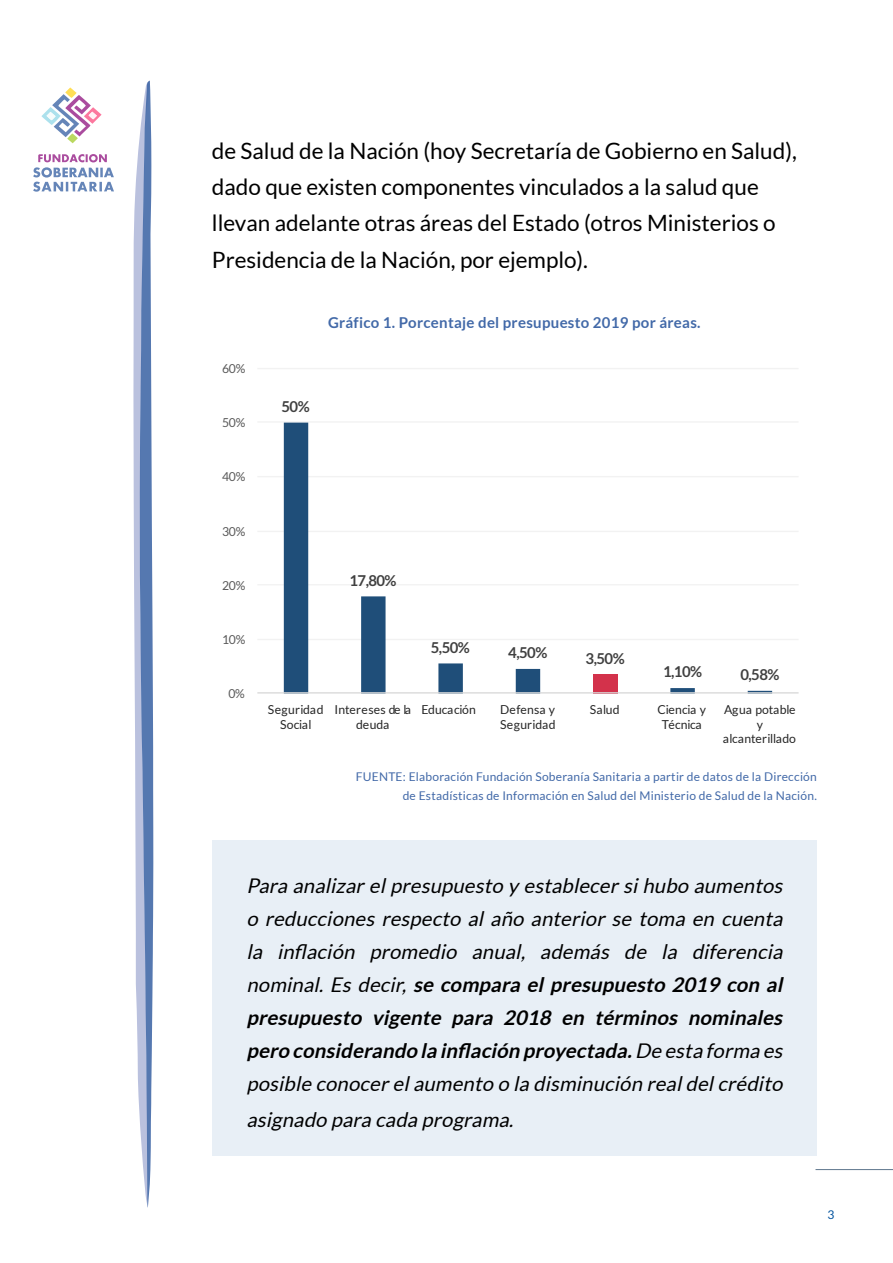
<style>
.page{position:relative;width:893px;height:1263px;background:#fff}
.page>*{position:absolute;margin:0;border:0;box-sizing:border-box;transform-origin:0 0}
.t1{font:22.5px/36px "Lato";color:#000}
.t2{font:italic 20.25px/33px "Lato";color:#000;text-align:justify}
.t3{font:700 15px "Lato";letter-spacing:.02em;color:#4269a8}
.t4{font:700 15px "Lato";letter-spacing:-.035em;color:#404040}
.t5{font:12.3px/15px "Lato";color:#262626;text-align:center}
.t6{font:12.3px/15px "Lato";letter-spacing:.025em;color:#262626;text-align:center}
.t7{font:12.3px "Lato";letter-spacing:-.025em;color:#595959}
.t8{font:12.3px/15px "Lato";letter-spacing:-.02em;color:#262626;text-align:center}
.t9{font:12px/19.5px "Lato";letter-spacing:.02em;color:#4269a8;text-align:right}
.t10{font:12px "Lato";color:#00529d}
.s1{font-weight:700}
</style>
<div class="page">
<svg style="left:33px;top:154px;width:81px;height:38px"></svg>
<svg style="left:41px;top:87px;width:61px;height:56px"></svg>
<svg style="left:133px;top:81px;width:20px;height:1126px"></svg>
<div style="left:212px;top:840px;width:605px;height:315px;background:#e8eff6"></div>
<hr style="left:815px;top:1169px;width:78px;height:1px;background:#5f778e">
<hr style="left:257px;top:639px;width:542px;height:1px;background:#f2f2f2">
<hr style="left:257px;top:584px;width:542px;height:1px;background:#f2f2f2">
<hr style="left:257px;top:531px;width:542px;height:1px;background:#f2f2f2">
<hr style="left:257px;top:476px;width:542px;height:1px;background:#f2f2f2">
<hr style="left:257px;top:421px;width:542px;height:2px;background:#f2f2f2">
<hr style="left:257px;top:368px;width:542px;height:1px;background:#f2f2f2">
<svg style="left:284px;top:423px;width:488px;height:269px"></svg>
<hr style="left:257px;top:692px;width:542px;height:1px;background:#d9d9d9">
<p class="t1" style="left:212px;top:133px;width:586px">de Salud de la Nación (hoy Secretaría de Gobierno en Salud), dado que existen componentes vinculados a la salud que llevan adelante otras áreas del Estado (otros Ministerios o Presidencia de la Nación, por ejemplo).</p>
<p class="t7" style="left:222px;top:362px;width:25px">60%</p>
<p class="t7" style="left:222px;top:416px;width:25px">50%</p>
<p class="t7" style="left:222px;top:470px;width:25px">40%</p>
<p class="t7" style="left:222px;top:524px;width:25px">30%</p>
<p class="t7" style="left:222px;top:578px;width:25px">20%</p>
<p class="t7" style="left:222px;top:633px;width:25px">10%</p>
<p class="t7" style="left:228px;top:687px;width:18px">0%</p>
<p class="t3" style="left:328px;top:313px;width:374px">Gráfico 1. Porcentaje del presupuesto 2019 por áreas.</p>
<p class="t4" style="left:281px;top:398px;width:30px">50%</p>
<p class="t4" style="left:349px;top:572px;width:49px">17,80%</p>
<p class="t4" style="left:431px;top:639px;width:41px">5,50%</p>
<p class="t4" style="left:508px;top:644px;width:41px">4,50%</p>
<p class="t4" style="left:586px;top:650px;width:41px">3,50%</p>
<p class="t4" style="left:663px;top:663px;width:41px">1,10%</p>
<p class="t4" style="left:740px;top:666px;width:41px">0,58%</p>
<p class="t6" style="left:268px;top:702px;width:57px">Seguridad<br>Social</p>
<p class="t5" style="left:334px;top:702px;width:78px">Intereses de la deuda</p>
<p class="t5" style="left:421px;top:702px;width:56px">Educación</p>
<p class="t6" style="left:500px;top:702px;width:57px;text-align:left">Defensa y<br>Seguridad</p>
<p class="t5" style="left:590px;top:702px;width:31px">Salud</p>
<p class="t8" style="left:658px;top:702px;width:50px">Ciencia y<br>Técnica</p>
<p class="t5" style="left:724px;top:702px;width:73px">Agua potable y</p>
<p class="t5" style="left:723px;top:730px;width:75px">alcanterillado</p>
<p class="t9" style="left:356px;top:766px;width:463px">FUENTE: Elaboración Fundación Soberanía Sanitaria a partir de datos de la Dirección de Estadísticas de Información en Salud del Ministerio de Salud de la Nación.</p>
<p class="t2" style="left:246px;top:869px;width:542px">Para analizarelpresupuesto y establecersihubo aumentos o reducciones respecto al año anterior se toma en cuenta la inflación promedio anual, además de la diferencia nominal. Es decir, <span class="s1">se compara el presupuesto 2019 con al presupuesto vigente para 2018 en términos nominales pero considerando la inflación proyectada.</span>De esta forma es posible conocerelaumento o la disminución realdelcrédito</p>
<p class="t2" style="left:246px;top:1103px;width:273px">asignado para cada programa.</p>
<p class="t10" style="left:827px;top:1207px;width:8px">3</p>
</div>
